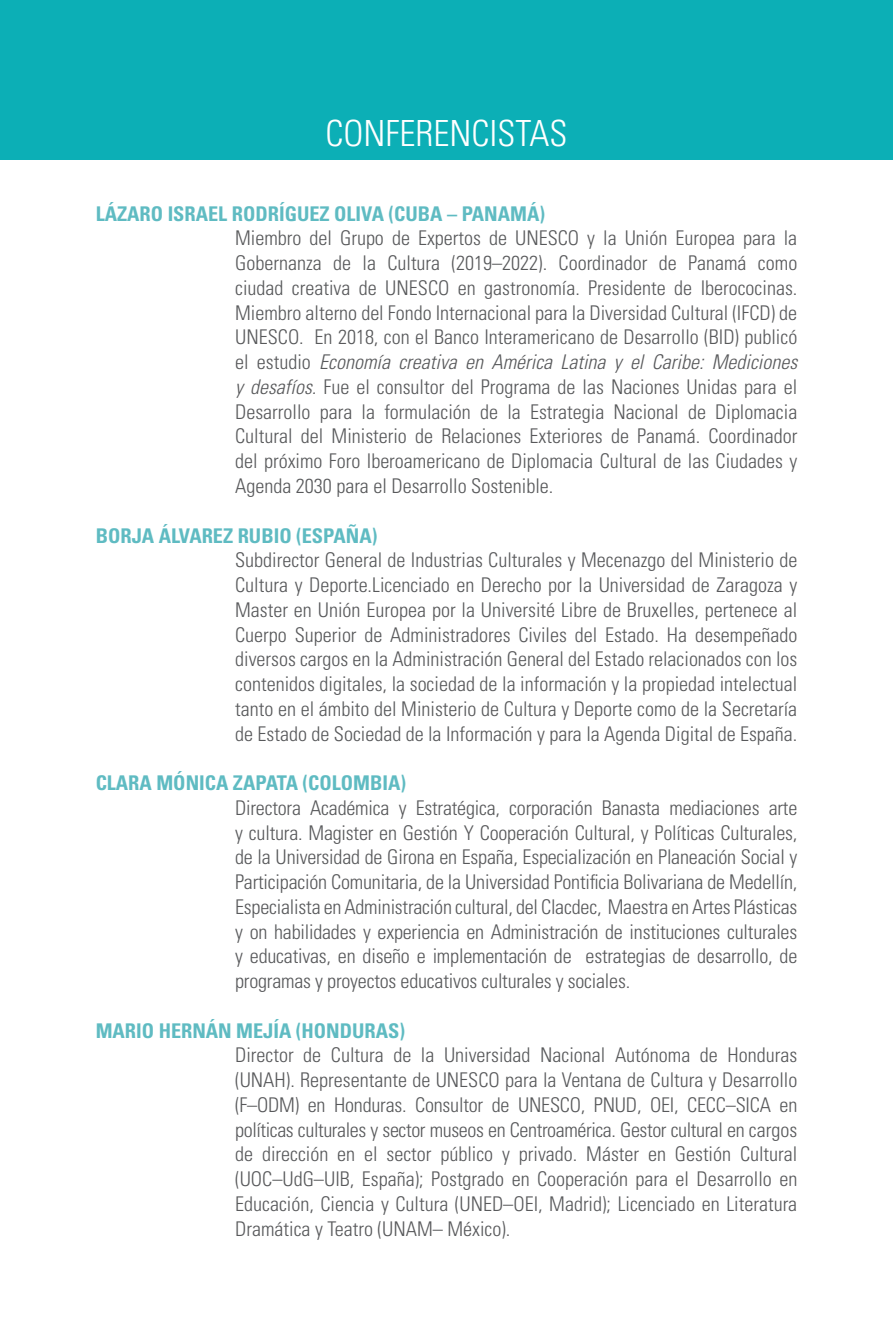
<style>
.page{position:relative;width:893px;height:1340px;background:#fff}
.page>*{position:absolute;margin:0;border:0;box-sizing:border-box;transform-origin:0 0}
.t1{font:300 condensed 36px "Univers LT Std";color:#fff}
.t2{font:300 condensed 20.25px/24.8px "Univers LT Std";color:#58595b;text-align:justify}
.t3{font:700 condensed 20.25px "Univers LT Std";color:#5fbbc2}
.s1{font-style:italic}
</style>
<div class="page">
<div style="left:0;top:0;width:893px;height:159px;background:#0cafb6"></div>
<h1 class="t1" style="left:325px;top:112px;width:244px">CONFERENCISTAS</h1>
<p class="t3" style="left:96px;top:201px;width:451px">LÁZARO ISRAEL RODRÍGUEZ OLIVA (CUBA – PANAMÁ)</p>
<p class="t2" style="left:235px;top:226px;width:564px">Miembro del Grupo de Expertos de UNESCO y la Unión Europea para la Gobernanza de la Cultura (2019–2022). Coordinador de Panamá como ciudad creativa de UNESCO en gastronomía. Presidente de Iberococinas.<br>Miembro alterno del Fondo Internacional para la Diversidad Cultural (IFCD) de UNESCO. En 2018, con el Banco Interamericano de Desarrollo (BID) publicó el estudio <span class="s1">Economía creativa en América Latina y el Caribe: Mediciones y desafíos.</span> Fue el consultor del Programa de las Naciones Unidas para el Desarrollo para la formulación de la Estrategia Nacional de Diplomacia Cultural del Ministerio de Relaciones Exteriores de Panamá. Coordinador del próximo Foro Iberoamericano de Diplomacia Cultural de las Ciudades y Agenda 2030 para el Desarrollo Sostenible.</p>
<p class="t3" style="left:96px;top:523px;width:283px">BORJA ÁLVAREZ RUBIO (ESPAÑA)</p>
<p class="t2" style="left:235px;top:548px;width:564px">Subdirector General de Industrias Culturales y Mecenazgo del Ministerio de Cultura y Deporte.Licenciado en Derecho por la Universidad de Zaragoza y Master en Unión Europea por la Université Libre de Bruxelles, pertenece al Cuerpo Superior de Administradores Civiles del Estado. Ha desempeñado diversos cargos en la Administración General del Estado relacionados con los contenidos digitales, la sociedad de la información y la propiedad intelectual tanto en el ámbito del Ministerio de Cultura y Deporte como de la Secretaría de Estado de Sociedad de la Información y para la Agenda Digital de España.</p>
<p class="t3" style="left:96px;top:770px;width:312px">CLARA MÓNICA ZAPATA (COLOMBIA)</p>
<p class="t2" style="left:235px;top:795px;width:564px">Directora Académica y Estratégica, corporación Banasta mediaciones arte y cultura. Magister en Gestión Y Cooperación Cultural, y Políticas Culturales, de la Universidad de Girona en España, Especialización en Planeación Social y Participación Comunitaria, de la Universidad Pontificia Bolivariana de Medellín, Especialista en Administración cultural, del Clacdec, Maestra en Artes Plásticas y on habilidades y experiencia en Administración de instituciones culturales y educativas, en diseño e implementación de estrategias de desarrollo, de programas y proyectos educativos culturales y sociales.</p>
<p class="t3" style="left:96px;top:1018px;width:311px">MARIO HERNÁN MEJÍA (HONDURAS)</p>
<p class="t2" style="left:235px;top:1042px;width:564px">Director de Cultura de la Universidad Nacional Autónoma de Honduras (UNAH). Representante de UNESCO para la Ventana de Cultura y Desarrollo (F–ODM) en Honduras. Consultor de UNESCO, PNUD, OEI, CECC–SICA en políticas culturales y sector museos en Centroamérica. Gestor cultural en cargos de dirección en el sector público y privado. Máster en Gestión Cultural (UOC–UdG–UIB, España); Postgrado en Cooperación para el Desarrollo en Educación, Ciencia y Cultura (UNED–OEI, Madrid); Licenciado en Literatura Dramática y Teatro (UNAM– México).</p>
</div>
